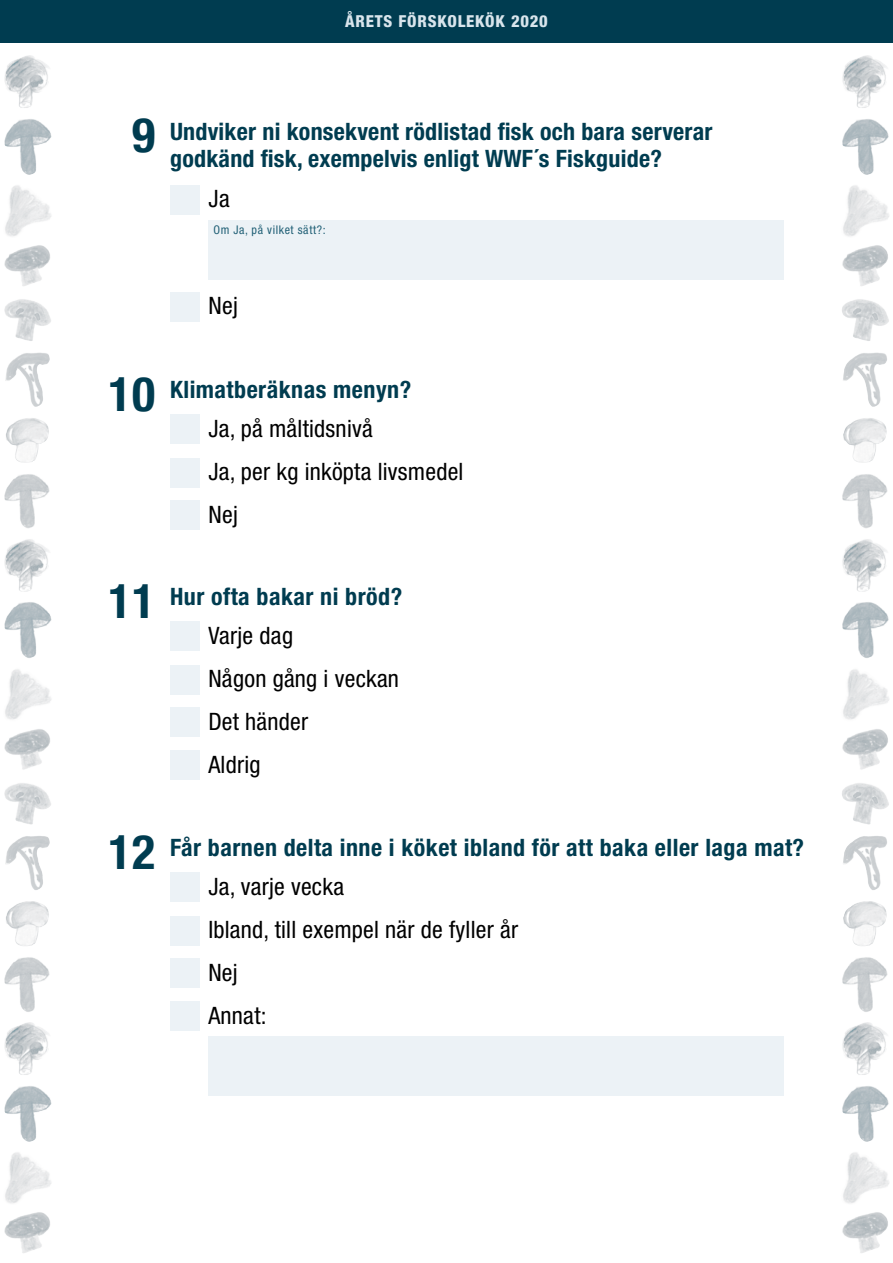
<style>
.page{position:relative;width:893px;height:1263px;background:#fff}
.page>*{position:absolute;margin:0;border:0;box-sizing:border-box;transform-origin:0 0}
.t1{font:700 condensed 48px "Helvetica Neue";color:#003c50}
.t2{font:700 condensed 24px/27px "Helvetica Neue LT Std";letter-spacing:.015em;color:#003c50}
.t3{font:condensed 24px/43px "Helvetica Neue LT Std";letter-spacing:.01em;color:#000}
.t4{font:800 condensed 16.5px "Helvetica Neue LT Std";letter-spacing:.05em;color:#d9e5ec}
.t5{font:condensed 12px "Helvetica Neue LT Std";letter-spacing:.05em;color:#216076}
</style>
<div class="page">
<div style="left:170px;top:621px;width:30px;height:30px;background:#ecf2f6"></div>
<div style="left:170px;top:872px;width:30px;height:30px;background:#ecf2f6"></div>
<div style="left:170px;top:665px;width:30px;height:30px;background:#ecf2f6"></div>
<div style="left:170px;top:916px;width:30px;height:29px;background:#ecf2f6"></div>
<div style="left:170px;top:707px;width:30px;height:30px;background:#ecf2f6"></div>
<div style="left:170px;top:958px;width:30px;height:30px;background:#ecf2f6"></div>
<div style="left:170px;top:750px;width:30px;height:30px;background:#ecf2f6"></div>
<div style="left:170px;top:1001px;width:30px;height:30px;background:#ecf2f6"></div>
<div style="left:208px;top:1036px;width:576px;height:60px;background:#ecf2f6"></div>
<img style="left:4px;top:299px;width:47px;height:42px">
<img style="left:4px;top:783px;width:47px;height:42px">
<img style="left:4px;top:245px;width:37px;height:41px">
<img style="left:4px;top:729px;width:37px;height:41px">
<img style="left:4px;top:1212px;width:37px;height:41px">
<img style="left:4px;top:55px;width:25px;height:52px">
<img style="left:4px;top:539px;width:25px;height:51px">
<img style="left:4px;top:1022px;width:25px;height:52px">
<img style="left:4px;top:119px;width:33px;height:56px">
<img style="left:4px;top:602px;width:33px;height:56px">
<img style="left:4px;top:1086px;width:33px;height:56px">
<img style="left:4px;top:474px;width:32px;height:54px">
<img style="left:4px;top:957px;width:32px;height:55px">
<img style="left:5px;top:185px;width:27px;height:51px">
<img style="left:5px;top:669px;width:27px;height:51px">
<img style="left:5px;top:1152px;width:27px;height:51px">
<img style="left:5px;top:353px;width:32px;height:28px">
<img style="left:5px;top:836px;width:32px;height:28px">
<img style="left:9px;top:418px;width:22px;height:9px">
<img style="left:9px;top:901px;width:22px;height:9px">
<img style="left:842px;top:299px;width:47px;height:42px">
<img style="left:842px;top:783px;width:47px;height:42px">
<img style="left:842px;top:245px;width:37px;height:41px">
<img style="left:842px;top:729px;width:38px;height:41px">
<img style="left:842px;top:1212px;width:36px;height:41px">
<img style="left:842px;top:55px;width:25px;height:52px">
<img style="left:842px;top:539px;width:25px;height:52px">
<img style="left:842px;top:1022px;width:25px;height:53px">
<img style="left:842px;top:119px;width:32px;height:56px">
<img style="left:842px;top:602px;width:36px;height:56px">
<img style="left:842px;top:1086px;width:32px;height:56px">
<img style="left:842px;top:474px;width:32px;height:54px">
<img style="left:842px;top:957px;width:32px;height:55px">
<img style="left:843px;top:185px;width:26px;height:51px">
<img style="left:843px;top:669px;width:29px;height:51px">
<img style="left:843px;top:1152px;width:26px;height:51px">
<img style="left:843px;top:353px;width:32px;height:28px">
<img style="left:843px;top:836px;width:32px;height:30px">
<img style="left:846px;top:418px;width:23px;height:9px">
<img style="left:845px;top:901px;width:24px;height:11px">
<div style="left:0;top:0;width:893px;height:43px;background:#003c50"></div>
<div style="left:170px;top:414px;width:30px;height:30px;background:#ecf2f6"></div>
<div style="left:170px;top:458px;width:30px;height:29px;background:#ecf2f6"></div>
<div style="left:170px;top:500px;width:30px;height:30px;background:#ecf2f6"></div>
<div style="left:170px;top:185px;width:30px;height:30px;background:#ecf2f6"></div>
<div style="left:170px;top:292px;width:30px;height:29px;background:#ecf2f6"></div>
<div style="left:208px;top:220px;width:576px;height:59px;background:#ecf2f6"></div>
<p class="t4" style="left:345px;top:11px;width:204px">ÅRETS FÖRSKOLEKÖK 2020</p>
<h1 class="t1" style="left:132px;top:95px;width:25px">9</h1>
<p class="t2" style="left:170px;top:118px;width:544px">Undviker ni konsekvent rödlistad fisk och bara serverar godkänd fisk, exempelvis enligt WWF´s Fiskguide?</p>
<p class="t3" style="left:208px;top:177px;width:23px">Ja</p>
<p class="t5" style="left:213px;top:222px;width:114px">Om Ja, på vilket sätt?:</p>
<p class="t3" style="left:208px;top:284px;width:31px">Nej</p>
<h1 class="t1" style="left:109px;top:354px;width:48px">10</h1>
<p class="t2" style="left:170px;top:375px;width:243px">Klimatberäknas menyn?</p>
<p class="t3" style="left:208px;top:406px;width:257px">Ja, på måltidsnivå<br>Ja, per kg inköpta livsmedel<br>Nej</p>
<h1 class="t1" style="left:109px;top:561px;width:48px">11</h1>
<p class="t2" style="left:170px;top:582px;width:234px">Hur ofta bakar ni bröd?</p>
<p class="t3" style="left:208px;top:613px;width:86px">Varje dag</p>
<p class="t3" style="left:208px;top:657px;width:192px">Någon gång i veckan</p>
<p class="t3" style="left:208px;top:699px;width:101px">Det händer</p>
<p class="t3" style="left:208px;top:742px;width:54px">Aldrig</p>
<h1 class="t1" style="left:109px;top:812px;width:48px">12</h1>
<p class="t2" style="left:170px;top:833px;width:636px">Får barnen delta inne i köket ibland för att baka eller laga mat?</p>
<p class="t3" style="left:208px;top:864px;width:137px">Ja, varje vecka</p>
<p class="t3" style="left:208px;top:908px;width:311px">Ibland, till exempel när de fyller år</p>
<p class="t3" style="left:208px;top:950px;width:31px">Nej</p>
<p class="t3" style="left:208px;top:993px;width:60px">Annat:</p>
</div>
